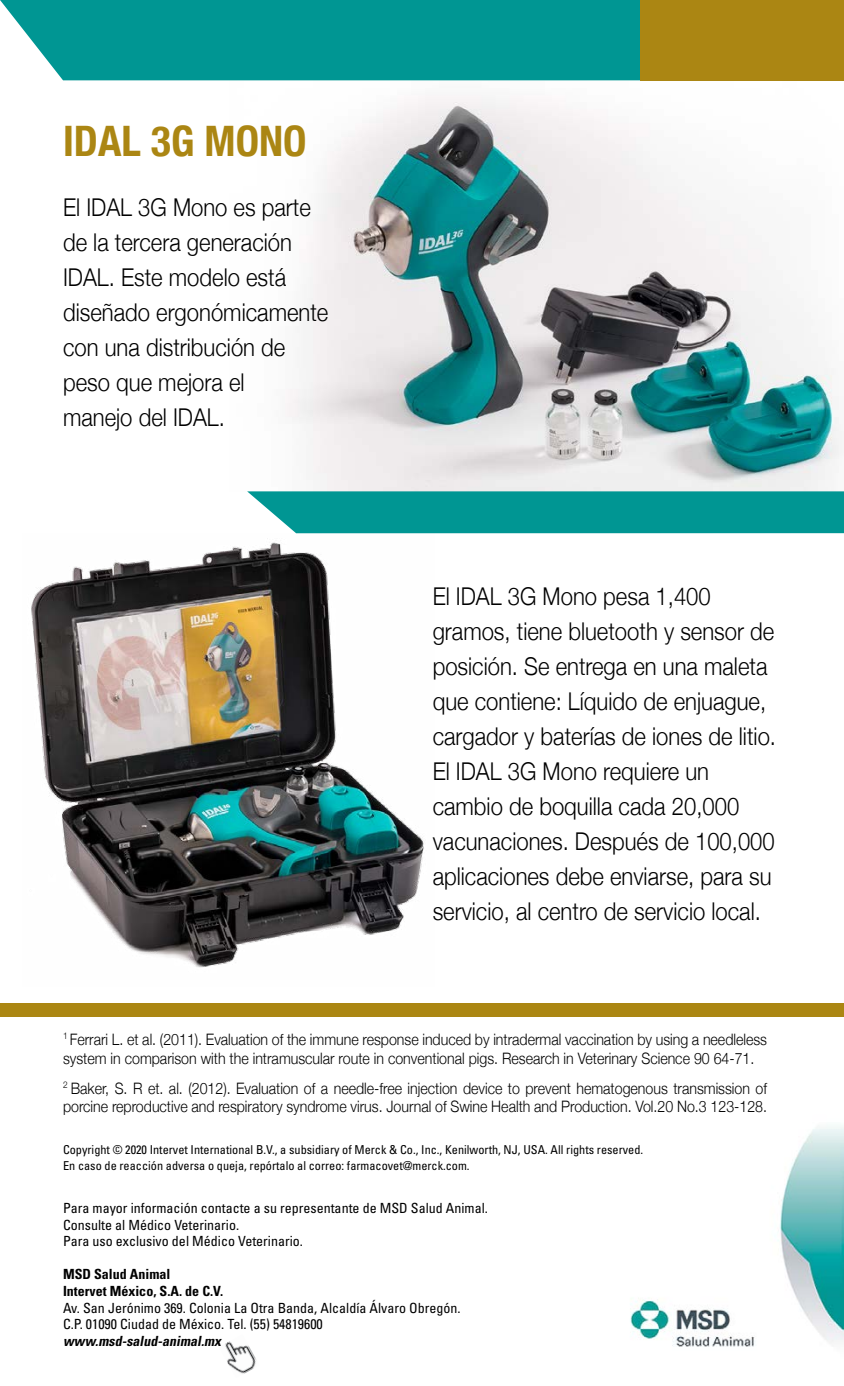
<style>
.page{position:relative;width:844px;height:1386px;background:#fff}
.page>*{position:absolute;margin:0;border:0;box-sizing:border-box;transform-origin:0 0}
.t1{font:700 condensed 42px "Helvetica Neue";color:#ab8613}
.t2{font:300 24.5px/35px "Helvetica Neue";color:#000;scale:.9 1}
.t3{font:300 15.75px/18.9px "Helvetica Neue";color:#000;scale:.9 1}
.t4{font:condensed 14px/16.6px "Univers LT Std";color:#000}
.t5{font:700 condensed 14px/16.6px "Univers LT Std";color:#000}
.t6{font:italic 700 condensed 14px "Univers LT Std";color:#000}
.t7{font:condensed 12.25px/16.6px "Univers LT Std";color:#000}
</style>
<div class="page">
<img style="left:216px;top:80px;width:627px;height:411px">
<div style="left:0;top:0;width:640px;height:80px;background:#009693"></div>
<div style="left:640px;top:0;width:203px;height:80px;background:#ab8613"></div>
<img style="left:630px;top:1126px;width:213px;height:221px">
<img style="left:31px;top:533px;width:403px;height:435px">
<div style="left:247px;top:491px;width:596px;height:42px;background:#009693"></div>
<div style="left:0;top:1004px;width:843px;height:13px;background:#ab8613"></div>
<img style="left:225px;top:1341px;width:31px;height:33px">
<h1 class="t1" style="left:63px;top:107px;width:245px">IDAL 3G MONO</h1>
<p class="t2" style="left:63px;top:188px;width:296px">El IDAL 3G Mono es parte de la tercera generación<br>IDAL. Este modelo está diseñado ergonómicamente con una distribución de peso que mejora el<br>manejo del IDAL.</p>
<p class="t2" style="left:432px;top:577px;width:383px">El IDAL 3G Mono pesa 1,400 gramos, tiene bluetooth y sensor de posición. Se entrega en una maleta que contiene: Líquido de enjuague, cargador y baterías de iones de litio.<br>El IDAL 3G Mono requiere un cambio de boquilla cada 20,000 vacunaciones. Después de 100,000 aplicaciones debe enviarse, para su servicio, al centro de servicio local.</p>
<p class="t3" style="left:63px;top:1029px;width:783px"><sup>1</sup> Ferrari L. et al. (2011). Evaluation of the immune response induced by intradermal vaccination by using a needleless system in comparison with the intramuscular route in conventional pigs. Research in Veterinary Science 90 64-71.</p>
<p class="t3" style="left:63px;top:1078px;width:783px"><sup>2</sup> Baker, S. R et. al. (2012). Evaluation of a needle-free injection device to prevent hematogenous transmission of porcine reproductive and respiratory syndrome virus. Journal of Swine Health and Production. Vol.20 No.3 123-128.</p>
<p class="t7" style="left:63px;top:1141px;width:581px">Copyright © 2020 Intervet International B.V., a subsidiary of Merck &amp; Co., Inc., Kenilworth, NJ, USA. All rights reserved.<br>En caso de reacción adversa o queja, repórtalo al correo: farmacovet@merck.com.</p>
<p class="t4" style="left:63px;top:1199px;width:426px">Para mayor información contacte a su representante de MSD Salud Animal.<br>Consulte al Médico Veterinario.<br>Para uso exclusivo del Médico Veterinario.</p>
<p class="t5" style="left:63px;top:1266px;width:161px">MSD Salud Animal<br>Intervet México, S.A. de C.V.</p>
<p class="t4" style="left:63px;top:1299px;width:399px">Av. San Jerónimo 369. Colonia La Otra Banda, Alcaldía Álvaro Obregón.<br>C.P. 01090 Ciudad de México. Tel. (55) 54819600</p>
<p class="t6" style="left:63px;top:1332px;width:163px">www.msd-salud-animal.mx</p>
</div>
